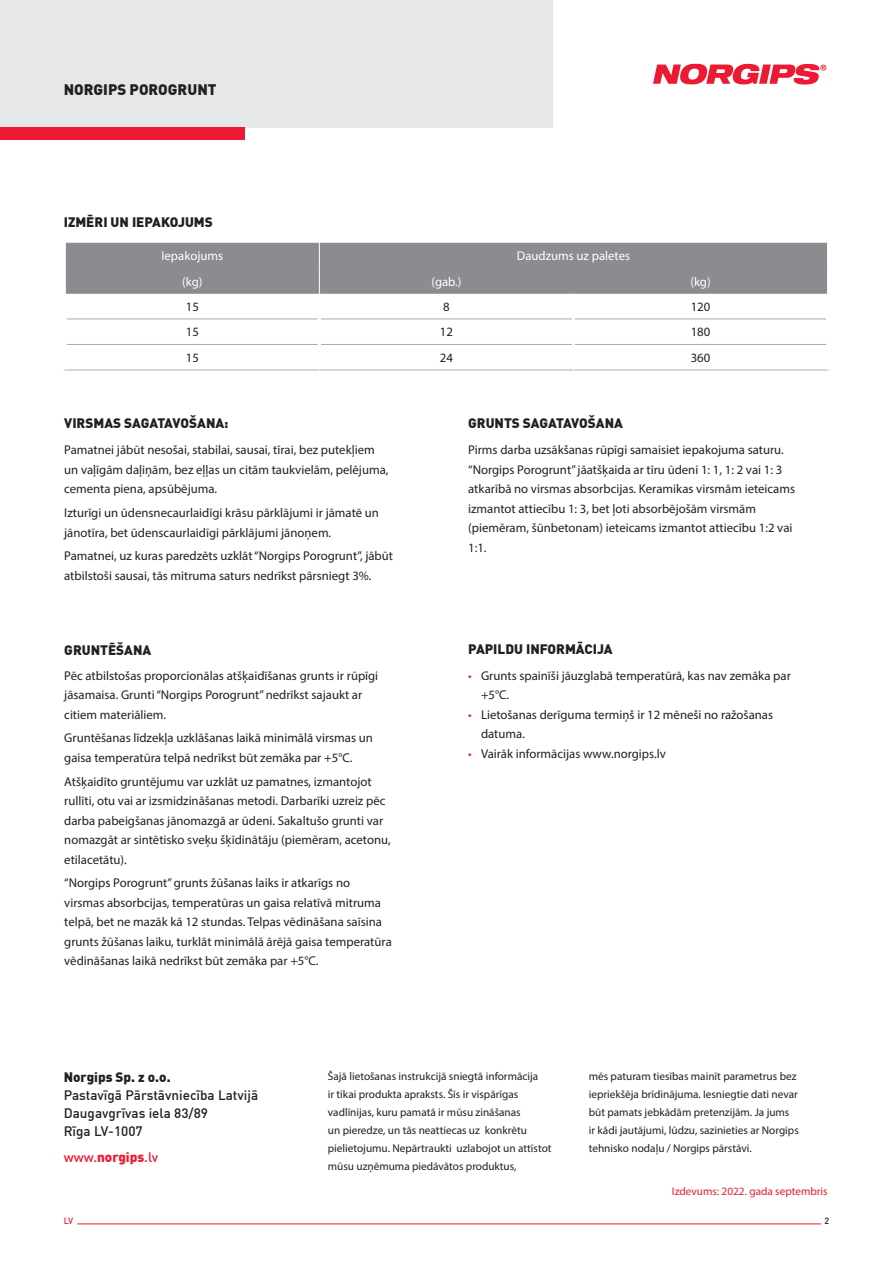
<style>
.page{position:relative;width:893px;height:1263px;background:#fff}
.page>*{position:absolute;margin:0;border:0;box-sizing:border-box;transform-origin:0 0}
.t1{font:900 15px "DIN Offc Pro";color:#231f20}
.header_2{font:900 13.5px "DIN Offc Pro";color:#231f20}
.t2{font:500 13.5px/18px "DIN Offc Pro";color:#231f20}
.t3{font:500 13.5px "DINOT";color:#ed1a33}
.txt{font:12.75px/19.5px "Myriad Pro";color:#231f20}
.t4{font:12.75px "Myriad Pro";color:#fff}
.txt-2{font:11.25px/18px "Myriad Pro";color:#231f20}
.txt-3{font:11.25px "Myriad Pro";color:#ed1a33}
.t5{font:500 9px "DIN Offc Pro";color:#ed1a33}
.t6{font:500 9px "DIN Offc Pro";color:#231f20}
.s1{color:#ed1a33}
.s2{font-weight:900}
</style>
<div class="page">
<div style="left:0;top:0;width:553px;height:128px;background:#e6e7e9"></div>
<div style="left:0;top:128px;width:244px;height:12px;background:#ed1a33"></div>
<svg style="left:653px;top:64px;width:173px;height:20px"></svg>
<hr style="left:77px;top:1223px;width:744px;height:1px;background:#ed1a33">
<hr style="left:67px;top:319px;width:251px;height:1px;background:#a8a9ad">
<hr style="left:321px;top:319px;width:251px;height:1px;background:#a8a9ad">
<hr style="left:575px;top:319px;width:251px;height:1px;background:#a8a9ad">
<hr style="left:67px;top:344px;width:251px;height:1px;background:#a8a9ad">
<hr style="left:321px;top:344px;width:251px;height:1px;background:#a8a9ad">
<hr style="left:575px;top:344px;width:251px;height:1px;background:#a8a9ad">
<hr style="left:64px;top:370px;width:255px;height:1px;background:#a8a9ad">
<hr style="left:319px;top:370px;width:254px;height:1px;background:#a8a9ad">
<hr style="left:573px;top:370px;width:256px;height:1px;background:#a8a9ad">
<div style="left:65px;top:243px;width:763px;height:51px;background:#8a8c8f"></div>
<p class="t1" style="left:64px;top:77px;width:154px">NORGIPS POROGRUNT</p>
<p class="header_2" style="left:64px;top:211px;width:151px">IZMĒRI UN IEPAKOJUMS</p>
<p class="t4" style="left:162px;top:248px;width:63px">Iepakojums</p>
<p class="t4" style="left:517px;top:248px;width:115px">Daudzums uz paletes</p>
<p class="t4" style="left:182px;top:274px;width:22px">(kg)</p>
<p class="t4" style="left:431px;top:274px;width:32px">(gab.)</p>
<p class="t4" style="left:690px;top:274px;width:22px">(kg)</p>
<p class="txt" style="left:186px;top:297px;width:15px">15</p>
<p class="txt" style="left:443px;top:297px;width:8px">8</p>
<p class="txt" style="left:691px;top:297px;width:21px">120</p>
<p class="txt" style="left:186px;top:322px;width:15px">15</p>
<p class="txt" style="left:440px;top:322px;width:15px">12</p>
<p class="txt" style="left:691px;top:322px;width:21px">180</p>
<p class="txt" style="left:186px;top:348px;width:15px">15</p>
<p class="txt" style="left:440px;top:348px;width:15px">24</p>
<p class="txt" style="left:691px;top:348px;width:21px">360</p>
<p class="header_2" style="left:64px;top:413px;width:166px">VIRSMAS SAGATAVOŠANA:</p>
<p class="header_2" style="left:468px;top:413px;width:156px">GRUNTS SAGATAVOŠANA</p>
<p class="txt" style="left:64px;top:440px;width:326px">Pamatnei jābūt nesošai, stabilai, sausai, tīrai, bez putekļiem un vaļīgām daļiņām, bez eļļas un citām taukvielām, pelējuma, cementa piena, apsūbējuma.</p>
<p class="txt" style="left:64px;top:503px;width:316px">Izturīgi un ūdensnecaurlaidīgi krāsu pārklājumi ir jāmatē un jānotīra, bet ūdenscaurlaidīgi pārklājumi jānoņem.</p>
<p class="txt" style="left:64px;top:546px;width:330px">Pamatnei, uz kuras paredzēts uzklāt “Norgips Porogrunt”, jābūt atbilstoši sausai, tās mitruma saturs nedrīkst pārsniegt 3%.</p>
<p class="txt" style="left:468px;top:440px;width:328px">Pirms darba uzsākšanas rūpīgi samaisiet iepakojuma saturu. “Norgips Porogrunt” jāatšķaida ar tīru ūdeni 1: 1, 1: 2 vai 1: 3 atkarībā no virsmas absorbcijas. Keramikas virsmām ieteicams izmantot attiecību 1: 3, bet ļoti absorbējošām virsmām (piemēram, šūnbetonam) ieteicams izmantot attiecību 1:2 vai 1:1.</p>
<p class="header_2" style="left:64px;top:639px;width:89px">GRUNTĒŠANA</p>
<p class="header_2" style="left:468px;top:638px;width:146px">PAPILDU INFORMĀCIJA</p>
<p class="txt" style="left:64px;top:665px;width:315px">Pēc atbilstošas proporcionālas atšķaidīšanas grunts ir rūpīgi jāsamaisa. Grunti “Norgips Porogrunt” nedrīkst sajaukt ar citiem materiāliem.</p>
<p class="txt" style="left:64px;top:728px;width:310px">Gruntēšanas līdzekļa uzklāšanas laikā minimālā virsmas un gaisa temperatūra telpā nedrīkst būt zemāka par +5°C.</p>
<p class="txt" style="left:64px;top:771px;width:328px">Atšķaidīto gruntējumu var uzklāt uz pamatnes, izmantojot rullīti, otu vai ar izsmidzināšanas metodi. Darbarīki uzreiz pēc darba pabeigšanas jānomazgā ar ūdeni. Sakaltušo grunti var nomazgāt ar sintētisko sveķu šķīdinātāju (piemēram, acetonu, etilacetātu).</p>
<p class="txt" style="left:64px;top:873px;width:329px">“Norgips Porogrunt” grunts žūšanas laiks ir atkarīgs no virsmas absorbcijas, temperatūras un gaisa relatīvā mitruma telpā, bet ne mazāk kā 12 stundas. Telpas vēdināšana saīsina grunts žūšanas laiku, turklāt minimālā ārējā gaisa temperatūra vēdināšanas laikā nedrīkst būt zemāka par +5°C.</p>
<p class="txt" style="left:481px;top:665px;width:311px;text-indent:-13px"><span class="s1">•</span> Grunts spainīši jāuzglabā temperatūrā, kas nav zemāka par +5°C.</p>
<p class="txt" style="left:481px;top:704px;width:294px;text-indent:-13px"><span class="s1">•</span> Lietošanas derīguma termiņš ir 12 mēneši no ražošanas datuma.</p>
<p class="txt" style="left:468px;top:743px;width:199px"><span class="s1">•</span> Vairāk informācijas www.norgips.lv</p>
<p class="t2" style="left:64px;top:1067px;width:196px"><span class="s2">Norgips Sp. z o.o.<br></span>Pastavīgā Pārstāvniecība Latvijā<br>Daugavgrīvas iela 83/89<br>Rīga LV-1007</p>
<p class="t3" style="left:64px;top:1147px;width:96px">www.<span class="s2">norgips</span>.lv</p>
<p class="txt-2" style="left:328px;top:1067px;width:225px">Šajā lietošanas instrukcijā sniegtā informācija<br>ir tikai produkta apraksts. Šīs ir vispārīgas vadlīnijas, kuru pamatā ir mūsu zināšanas<br>un pieredze, un tās neattiecas uz konkrētu pielietojumu. Nepārtraukti uzlabojot un attīstot mūsu uzņēmuma piedāvātos produktus,</p>
<p class="txt-2" style="left:589px;top:1067px;width:211px">mēs paturam tiesības mainīt parametrus bez iepriekšēja brīdinājuma. Iesniegtie dati nevar būt pamats jebkādām pretenzijām. Ja jums<br>ir kādi jautājumi, lūdzu, sazinieties ar Norgips tehnisko nodaļu / Norgips pārstāvi.</p>
<p class="txt-3" style="left:672px;top:1185px;width:157px">Izdevums: 2022. gada septembris</p>
<p class="t5" style="left:64px;top:1214px;width:11px">LV</p>
<p class="t6" style="left:824px;top:1214px;width:6px">2</p>
</div>
